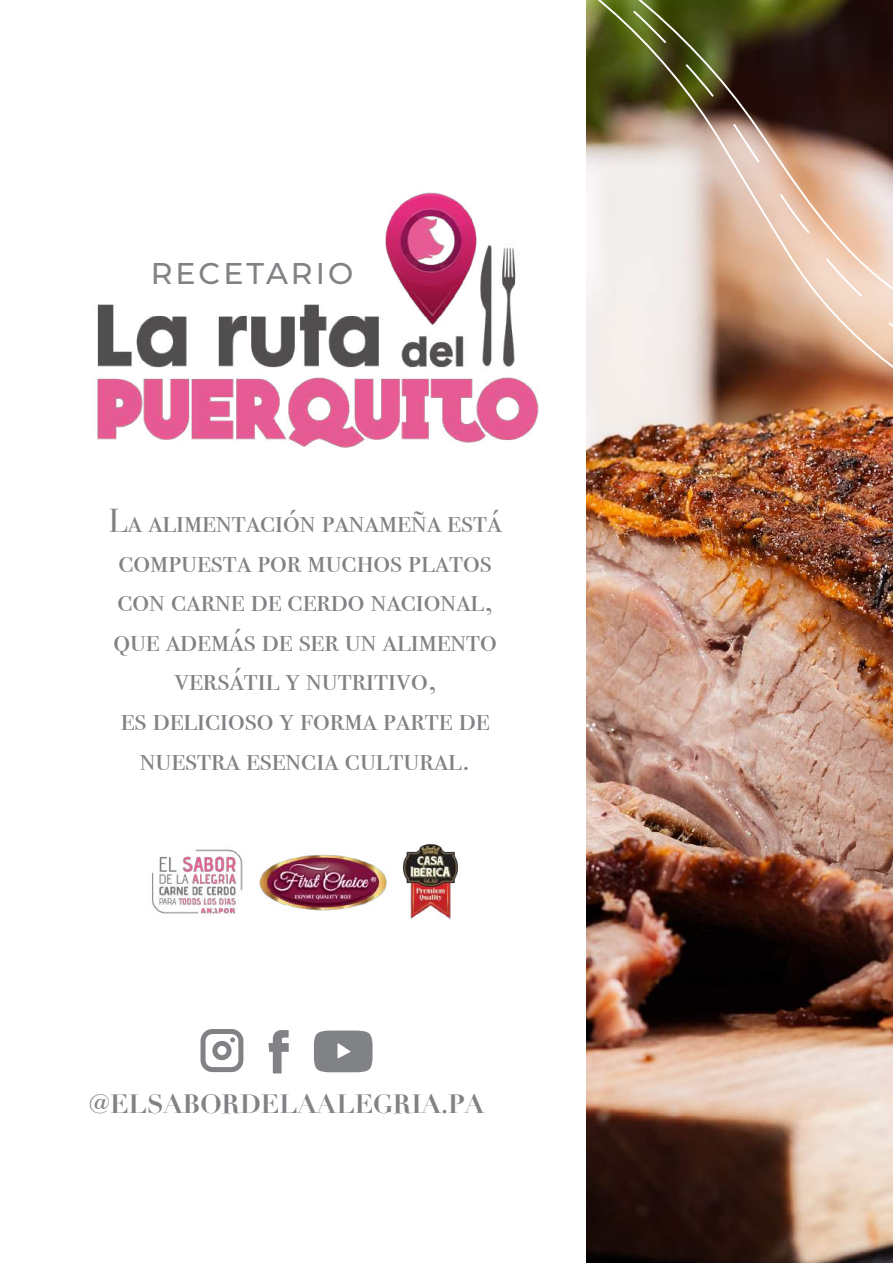
<style>
.page{position:relative;width:893px;height:1263px;background:#fff}
.page>*{position:absolute;margin:0;border:0;box-sizing:border-box;transform-origin:0 0}
.t1{font:33px/39.6px "Bodoni Svty Two SCITCTT";color:#808285;text-align:center}
.t2{font:500 30px "Montserrat";letter-spacing:.1em;color:#808285}
.t3{font:700 25.95px "Didot";color:#808285}
</style>
<div class="page">
<img style="left:587px;top:440px;width:306px;height:823px">
<img style="left:641px;top:374px;width:252px;height:66px">
<img style="left:586px;top:0;width:307px;height:374px">
<svg style="left:633px;top:11px;width:33px;height:32px"></svg>
<svg style="left:686px;top:64px;width:28px;height:33px"></svg>
<svg style="left:733px;top:124px;width:27px;height:39px"></svg>
<svg style="left:780px;top:194px;width:30px;height:39px"></svg>
<svg style="left:826px;top:258px;width:36px;height:39px"></svg>
<svg style="left:888px;top:322px;width:5px;height:32px"></svg>
<img style="left:97px;top:165px;width:544px;height:320px">
<svg style="left:314px;top:1030px;width:58px;height:42px;background:#8c8e91"></svg>
<svg style="left:201px;top:1029px;width:42px;height:43px"></svg>
<svg style="left:268px;top:1030px;width:21px;height:43px"></svg>
<img style="left:152px;top:843px;width:309px;height:76px">
<p class="t2" style="left:151px;top:253px;width:204px">RECETARIO</p>
<p class="t1" style="left:109px;top:501px;width:394px">La alimentación panameña está compuesta por muchos platos con carne de cerdo nacional, que además de ser un alimento versátil y nutritivo,<br>es delicioso y forma parte de nuestra esencia cultural.</p>
<p class="t3" style="left:89px;top:1087px;width:397px">@ELSABORDELAALEGRIA.PA</p>
</div>
